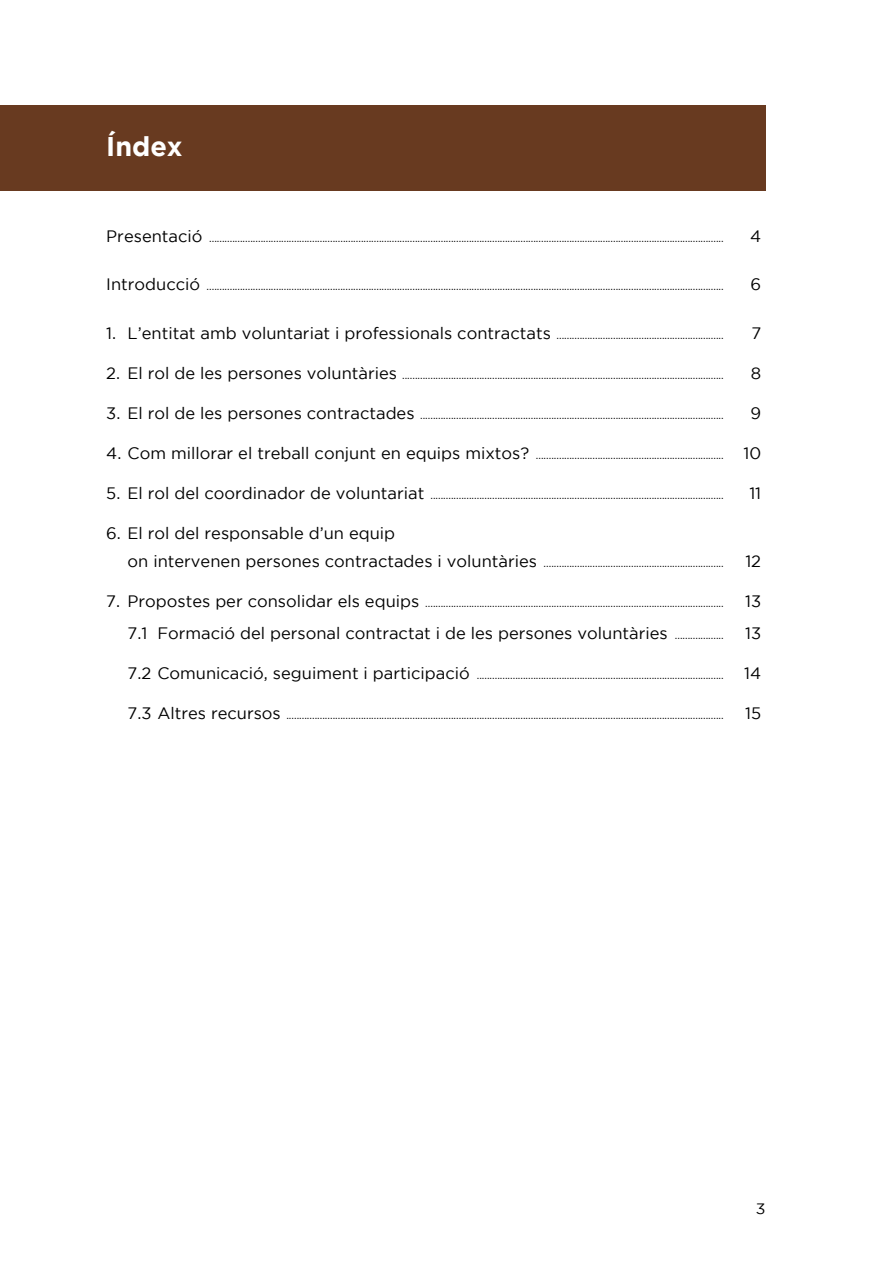
<style>
.page{position:relative;width:893px;height:1263px;background:#fff}
.page>*{position:absolute;margin:0;border:0;box-sizing:border-box;transform-origin:0 0}
.Titulo_1{font:700 27px "Gotham";color:#fff}
.Indice_2{font:16.5px "Gotham";color:#000}
.Indice_1{font:16.5px "Gotham";color:#000}
.Pie_izq{font:15px "Gotham";color:#000;scale:1.06 1}
.Indice_1-2{font:10.5px "Gotham";color:#000}
.Indice_2-2{font:10.5px "Gotham";color:#000}
.s1{font-size:16.5px}
.s2{font-size:10.5px}
</style>
<div class="page">
<div style="left:0;top:105px;width:765px;height:85px;background:#683a20"></div>
<p class="Titulo_1" style="left:106px;top:131px;width:78px">Índex</p>
<p class="Indice_1-2" style="left:106px;top:232px;width:619px"><span class="s1">Presentació</span> ........................................................................................................................................................................................................</p>
<p class="Indice_1" style="left:750px;top:227px;width:13px">4</p>
<p class="Indice_1-2" style="left:106px;top:281px;width:619px"><span class="s1">Introducció</span> .........................................................................................................................................................................................................</p>
<p class="Indice_1" style="left:750px;top:275px;width:12px">6</p>
<p class="Indice_1-2" style="left:106px;top:329px;width:619px"><span class="s1">1. L’entitat amb voluntariat i professionals contractats</span> .................................................................</p>
<p class="Indice_1" style="left:751px;top:324px;width:11px">7</p>
<p class="Indice_1-2" style="left:106px;top:369px;width:619px"><span class="s1">2. El rol de les persones voluntàries</span> .............................................................................................................................</p>
<p class="Indice_1" style="left:751px;top:364px;width:12px">8</p>
<p class="Indice_1-2" style="left:106px;top:409px;width:619px"><span class="s1">3. El rol de les persones contractades</span> ......................................................................................................................</p>
<p class="Indice_1" style="left:750px;top:404px;width:12px">9</p>
<p class="Indice_1-2" style="left:106px;top:449px;width:656px"><span class="s1">4. Com millorar el treball conjunt en equips mixtos?</span> ......................................................................... <span class="s1">10</span></p>
<p class="Indice_1-2" style="left:106px;top:489px;width:619px"><span class="s1">5. El rol del coordinador de voluntariat</span> ..................................................................................................................</p>
<p class="Indice_1" style="left:749px;top:484px;width:13px">11</p>
<p class="Indice_1" style="left:106px;top:524px;width:290px">6. El rol del responsable d’un equip</p>
<p class="Indice_1-2" style="left:128px;top:558px;width:598px"><span class="s1">on intervenen persones contractades i voluntàries</span> ......................................................................</p>
<p class="Indice_1" style="left:745px;top:552px;width:17px">12</p>
<p class="Indice_1-2" style="left:106px;top:598px;width:619px"><span class="s1">7. Propostes per consolidar els equips</span> ....................................................................................................................</p>
<p class="Indice_1" style="left:745px;top:592px;width:18px">13</p>
<p class="Indice_2" style="left:128px;top:624px;width:598px">7.1 Formació del personal contractat i de les persones voluntàries <span class="s2">...................</span></p>
<p class="Indice_2" style="left:745px;top:624px;width:18px">13</p>
<p class="Indice_2-2" style="left:128px;top:669px;width:635px"><span class="s1">7.2 Comunicació, seguiment i participació</span> ................................................................................................ <span class="s1">14</span></p>
<p class="Indice_2-2" style="left:128px;top:709px;width:598px"><span class="s1">7.3 Altres recursos</span> ..........................................................................................................................................................................</p>
<p class="Indice_2" style="left:745px;top:704px;width:18px">15</p>
<p class="Pie_izq" style="left:756px;top:1200px;width:11px">3</p>
</div>
